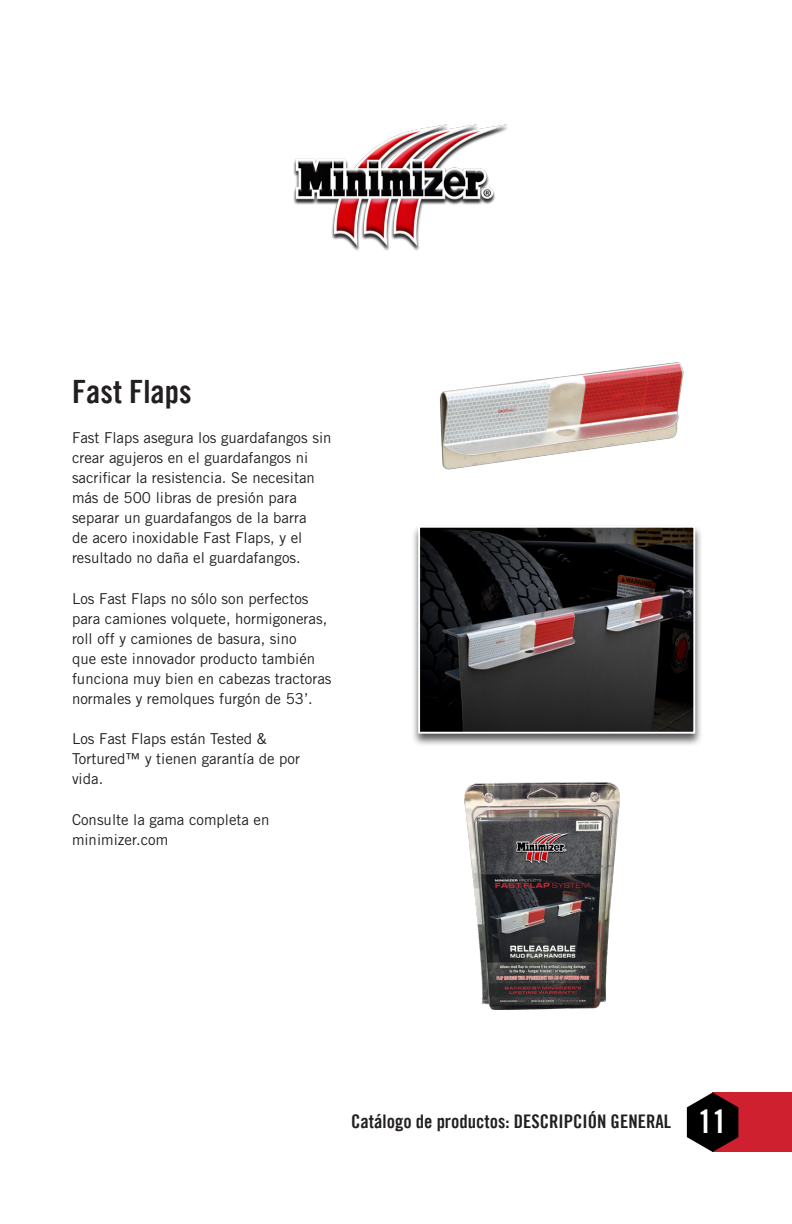
<style>
.page{position:relative;width:792px;height:1224px;background:#fff}
.page>*{position:absolute;margin:0;border:0;box-sizing:border-box;transform-origin:0 0}
.t1{font:32.2px "Trade Gothic LT Bold Cond Twenty";color:#231f20}
.t2{font:32.2px "Trade Gothic LT Bold Cond Twenty";color:#fff}
.t3{font:18.8px "Trade Gothic LT Bold Cond Twenty";color:#231f20}
.t4{font:15px/20.2px "Trade Gothic LT Std";color:#231f20}
</style>
<div class="page">
<div style="left:713px;top:1093px;width:79px;height:59px;background:#cf202f"></div>
<svg style="left:687px;top:1093px;width:51px;height:59px"></svg>
<img style="left:293px;top:124px;width:214px;height:127px">
<div style="left:411px;top:524px;width:292px;height:223px;background:#231f20;opacity:.75"></div>
<img style="left:421px;top:529px;width:271px;height:202px">
<div style="left:418px;top:526px;width:277px;height:208px;border:2px solid #fff"></div>
<img style="left:440px;top:362px;width:244px;height:108px">
<img style="left:464px;top:783px;width:156px;height:227px">
<p class="t1" style="left:72px;top:371px;width:121px">Fast Flaps</p>
<p class="t4" style="left:72px;top:427px;width:261px">Fast Flaps asegura los guardafangos sin crear agujeros en el guardafangos ni sacrificar la resistencia. Se necesitan más de 500 libras de presión para separar un guardafangos de la barra<br>de acero inoxidable Fast Flaps, y el resultado no daña el guardafangos.</p>
<p class="t4" style="left:72px;top:588px;width:261px">Los Fast Flaps no sólo son perfectos para camiones volquete, hormigoneras, roll off y camiones de basura, sino<br>que este innovador producto también funciona muy bien en cabezas tractoras normales y remolques furgón de 53’.</p>
<p class="t4" style="left:72px;top:729px;width:230px">Los Fast Flaps están Tested &amp;<br>Tortured™ y tienen garantía de por vida.</p>
<p class="t4" style="left:72px;top:809px;width:199px">Consulte la gama completa en minimizer.com</p>
<p class="t3" style="left:351px;top:1110px;width:321px">Catálogo de productos: DESCRIPCIÓN GENERAL</p>
<p class="t2" style="left:698px;top:1102px;width:30px">11</p>
</div>
